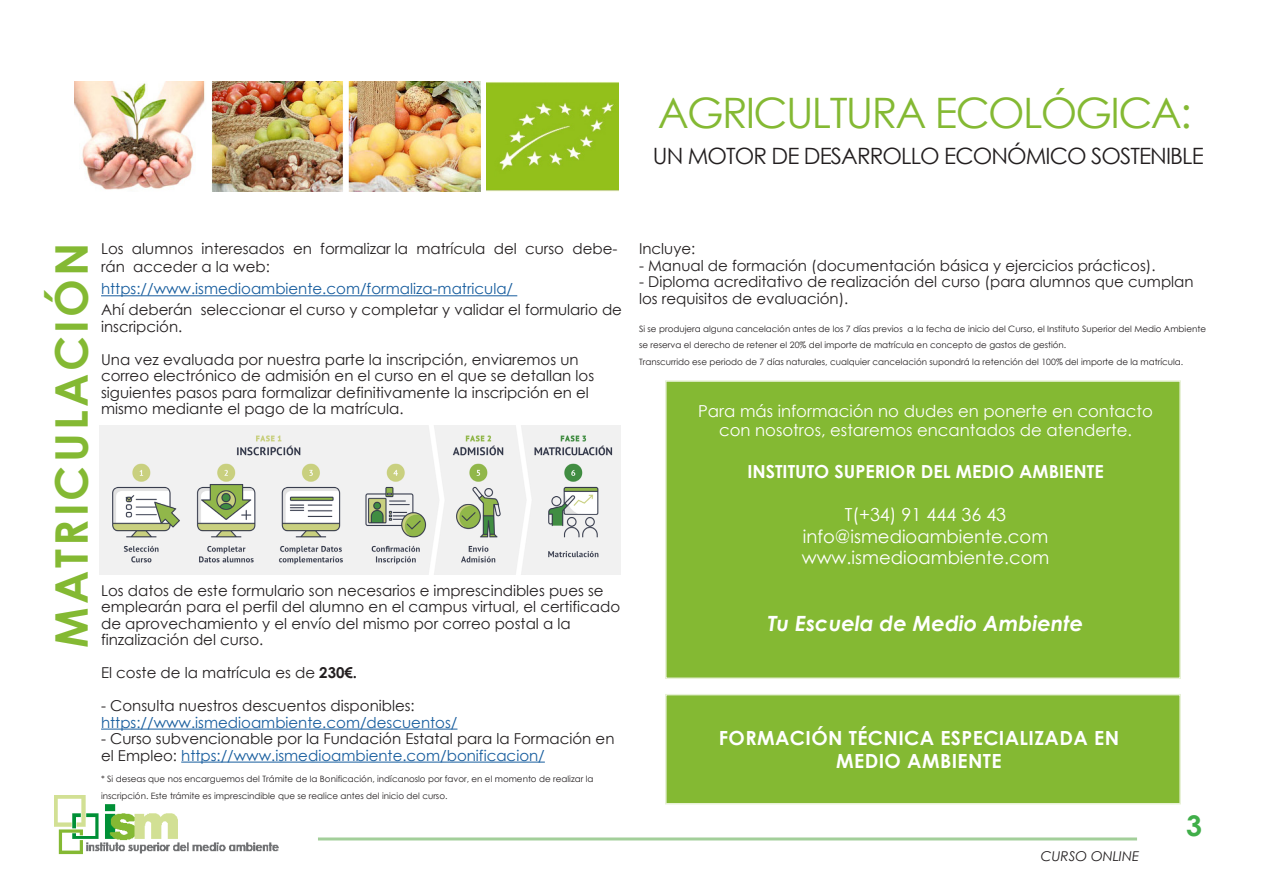
<style>
.page{position:relative;width:1263px;height:893px;background:#fff}
.page>*{position:absolute;margin:0;border:0;box-sizing:border-box;transform-origin:0 0}
.t1{font:700 45px "Century Gothic";letter-spacing:.07em;color:#84b933}
.t2{font:42px "Century Gothic";letter-spacing:-.04em;color:#84b933}
.t3{font:700 28.5px "Century Gothic";color:#40ae49}
.t4{font:22.5px "Century Gothic";letter-spacing:-.04em;color:#231f20}
.t5{font:italic 700 21px "Century Gothic";color:#fff}
.t6{font:700 19.5px/23.4px "Century Gothic";letter-spacing:.02em;color:#fff;text-align:center}
.t7{font:18px "Century Gothic";color:#fff}
.t8{font:700 18px "Century Gothic";color:#fff}
.t9{font:16.5px/19.8px "Century Gothic";color:#fff;text-align:center}
.listado_modulos{font:15px/16.5px "Century Gothic";color:#231f20}
.parrafo{font:15px/18px "Century Gothic";color:#231f20}
.parrafo-2{font:15px "Century Gothic";color:#175d9e}
.listado_modulos-2{font:15px "Century Gothic";color:#175d9e}
.t10{font:italic 13.5px "Century Gothic";color:#231f20}
.listado_modulos-3{font:8.7px/16.5px "Century Gothic";color:#231f20}
.s1{font-weight:700}
.s2{color:#175d9e}
</style>
<div class="page">
<img style="left:54px;top:795px;width:225px;height:60px">
<hr style="left:318px;top:837px;width:819px;height:3px;background:#a3cf9a">
<img style="left:74px;top:82px;width:413px;height:109px">
<img style="left:487px;top:82px;width:132px;height:109px">
<hr style="left:101px;top:295px;width:416px;height:1px;background:#175d9e">
<hr style="left:101px;top:729px;width:356px;height:1px;background:#175d9e">
<hr style="left:181px;top:762px;width:364px;height:1px;background:#175d9e">
<div style="left:665px;top:380px;width:516px;height:299px;background:#84b933;border:2px solid #e7f1d6"></div>
<div style="left:665px;top:694px;width:516px;height:110px;background:#84b933;border:2px solid #e7f1d6"></div>
<img style="left:100px;top:426px;width:520px;height:148px">
<h2 class="t2" style="left:658px;top:84px;width:536px">AGRICULTURA ECOLÓGICA:</h2>
<h3 class="t4" style="left:653px;top:140px;width:552px">UN MOTOR DE DESARROLLO ECONÓMICO SOSTENIBLE</h3>
<p class="t1" style="left:37px;top:648px;width:407px;rotate:-90deg">MATRICULACIÓN</p>
<p class="parrafo" style="left:101px;top:239px;width:518px">Los alumnos interesados en formalizar la matrícula del curso debe&shy;rán acceder a la web:</p>
<p class="parrafo-2" style="left:101px;top:278px;width:414px">https://www.ismedioambiente.com/formaliza-matricula/</p>
<p class="listado_modulos" style="left:101px;top:301px;width:522px">Ahí deberán seleccionar el curso y completar y validar el formulario de inscripción.</p>
<p class="listado_modulos" style="left:101px;top:351px;width:495px">Una vez evaluada por nuestra parte la inscripción, enviaremos un correo electrónico de admisión en el curso en el que se detallan los siguientes pasos para formalizar definitivamente la inscripción en el mismo mediante el pago de la matrícula.</p>
<p class="listado_modulos" style="left:101px;top:582px;width:521px">Los datos de este formulario son necesarios e imprescindibles pues se emplearán para el perfil del alumno en el campus virtual, el certificado de aprovechamiento y el envío del mismo por correo postal a la finzalización del curso.</p>
<p class="listado_modulos" style="left:101px;top:664px;width:257px">El coste de la matrícula es de <span class="s1">230€.</span></p>
<p class="listado_modulos" style="left:101px;top:697px;width:315px">- Consulta nuestros descuentos disponibles:</p>
<p class="listado_modulos-2" style="left:101px;top:712px;width:358px">https://www.ismedioambiente.com/descuentos/</p>
<p class="listado_modulos" style="left:101px;top:730px;width:515px">- Curso subvencionable por la Fundación Estatal para la Formación en el Empleo: <span class="s2">https://www.ismedioambiente.com/bonificacion/</span></p>
<p class="listado_modulos-3" style="left:101px;top:771px;width:494px">* Si deseas que nos encarguemos del Trámite de la Bonificación, indícanoslo por favor, en el momento de realizar la inscripción. Este trámite es imprescindible que se realice antes del inicio del curso.</p>
<p class="listado_modulos" style="left:639px;top:240px;width:58px">Incluye:</p>
<p class="listado_modulos" style="left:639px;top:257px;width:518px">- Manual de formación (documentación básica y ejercicios prácticos).</p>
<p class="listado_modulos" style="left:639px;top:273px;width:556px">- Diploma acreditativo de realización del curso (para alumnos que cumplan los requisitos de evaluación).</p>
<p class="listado_modulos-3" style="left:639px;top:320px;width:568px">Si se produjera alguna cancelación antes de los 7 días previos a la fecha de inicio del Curso, el Instituto Superior del Medio Ambiente se reserva el derecho de retener el 20% del importe de matrícula en concepto de gastos de gestión.</p>
<p class="listado_modulos-3" style="left:639px;top:353px;width:546px">Transcurrido ese periodo de 7 días naturales, cualquier cancelación supondrá la retención del 100% del importe de la matrícula.</p>
<p class="t9" style="left:698px;top:400px;width:456px">Para más información no dudes en ponerte en contacto con nosotros, estaremos encantados de atenderte.</p>
<p class="t8" style="left:747px;top:457px;width:358px">INSTITUTO SUPERIOR DEL MEDIO AMBIENTE</p>
<p class="t7" style="left:845px;top:502px;width:163px">T(+34) 91 444 36 43</p>
<p class="t7" style="left:803px;top:523px;width:247px">info@ismedioambiente.com</p>
<p class="t7" style="left:802px;top:545px;width:249px">www.ismedioambiente.com</p>
<p class="t5" style="left:768px;top:607px;width:317px">Tu Escuela de Medio Ambiente</p>
<p class="t6" style="left:719px;top:725px;width:402px">FORMACIÓN TÉCNICA ESPECIALIZADA EN<br>MEDIO AMBIENTE</p>
<p class="t10" style="left:1041px;top:846px;width:100px">CURSO ONLINE</p>
<h3 class="t3" style="left:1186px;top:804px;width:17px">3</h3>
</div>
